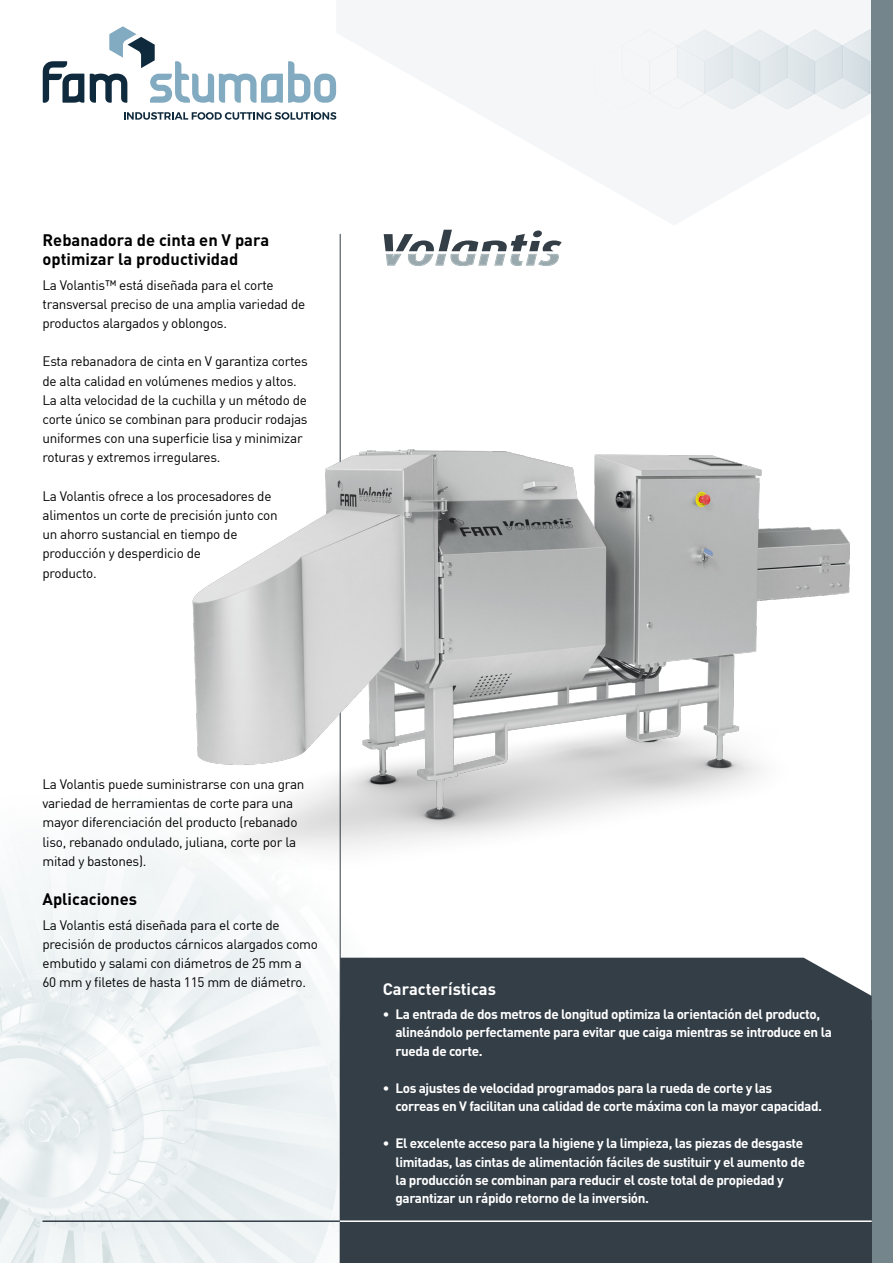
<style>
.page{position:relative;width:893px;height:1263px;background:#fff}
.page>*{position:absolute;margin:0;border:0;box-sizing:border-box;transform-origin:0 0}
.Titel{font:700 16.5px/19.2px "DIN";color:#000}
.Titel_Wit{font:700 16.5px "DIN";color:#fff}
.Txt{font:13.5px/19.2px "DIN";letter-spacing:-.02em;color:#000}
.Features{font:700 13.5px/18.5px "DIN";letter-spacing:-.03em;color:#fff}
</style>
<div class="page">
<img style="left:0;top:69px;width:872px;height:1194px">
<svg style="left:336px;top:0;width:536px;height:225px;fill:#f4f6f7"></svg>
<img style="left:594px;top:27px;width:278px;height:81px">
<div style="left:872px;top:0;width:21px;height:1263px;background:#74868b"></div>
<svg style="left:43px;top:61px;width:41px;height:42px"></svg>
<svg style="left:90px;top:26px;width:246px;height:77px"></svg>
<svg style="left:124px;top:112px;width:212px;height:8px"></svg>
<hr style="left:340px;top:234px;width:1px;height:1029px;background:#343e47">
<img style="left:184px;top:450px;width:665px;height:425px">
<div style="left:340px;top:1020px;width:532px;height:243px;background:#343e47"></div>
<div style="left:340px;top:958px;width:532px;height:62px;background:#343e47"></div>
<hr style="left:43px;top:1220px;width:297px;height:2px;background:#343e47">
<hr style="left:340px;top:1220px;width:532px;height:2px;background:#fff">
<svg style="left:384px;top:230px;width:178px;height:36px"></svg>
<p class="Titel" style="left:43px;top:229px;width:228px">Rebanadora de cinta en V para optimizar la productividad</p>
<p class="Txt" style="left:43px;top:275px;width:264px">La Volantis™ está diseñada para el corte transversal preciso de una amplia variedad de productos alargados y oblongos.</p>
<p class="Txt" style="left:43px;top:352px;width:267px">Esta rebanadora de cinta en V garantiza cortes de alta calidad en volúmenes medios y altos.<br>La alta velocidad de la cuchilla y un método de corte único se combinan para producir rodajas uniformes con una superficie lisa y minimizar roturas y extremos irregulares.</p>
<p class="Txt" style="left:43px;top:486px;width:237px">La Volantis ofrece a los procesadores de alimentos un corte de precisión junto con un ahorro sustancial en tiempo de producción y desperdicio de<br>producto.</p>
<p class="Txt" style="left:43px;top:774px;width:263px">La Volantis puede suministrarse con una gran variedad de herramientas de corte para una mayor diferenciación del producto (rebanado liso, rebanado ondulado, juliana, corte por la mitad y bastones).</p>
<p class="Titel" style="left:43px;top:889px;width:96px">Aplicaciones</p>
<p class="Txt" style="left:43px;top:915px;width:277px">La Volantis está diseñada para el corte de precisión de productos cárnicos alargados como embutido y salami con diámetros de 25 mm a 60 mm y filetes de hasta 115 mm de diámetro.</p>
<p class="Titel_Wit" style="left:383px;top:978px;width:115px">Características</p>
<p class="Features" style="left:395px;top:1004px;width:438px;text-indent:-13px">• La entrada de dos metros de longitud optimiza la orientación del producto, alineándolo perfectamente para evitar que caiga mientras se introduce en la rueda de corte.</p>
<p class="Features" style="left:395px;top:1078px;width:428px;text-indent:-13px">• Los ajustes de velocidad programados para la rueda de corte y las<br>correas en V facilitan una calidad de corte máxima con la mayor capacidad.</p>
<p class="Features" style="left:395px;top:1133px;width:411px;text-indent:-13px">• El excelente acceso para la higiene y la limpieza, las piezas de desgaste limitadas, las cintas de alimentación fáciles de sustituir y el aumento de la producción se combinan para reducir el coste total de propiedad y garantizar un rápido retorno de la inversión.</p>
</div>
